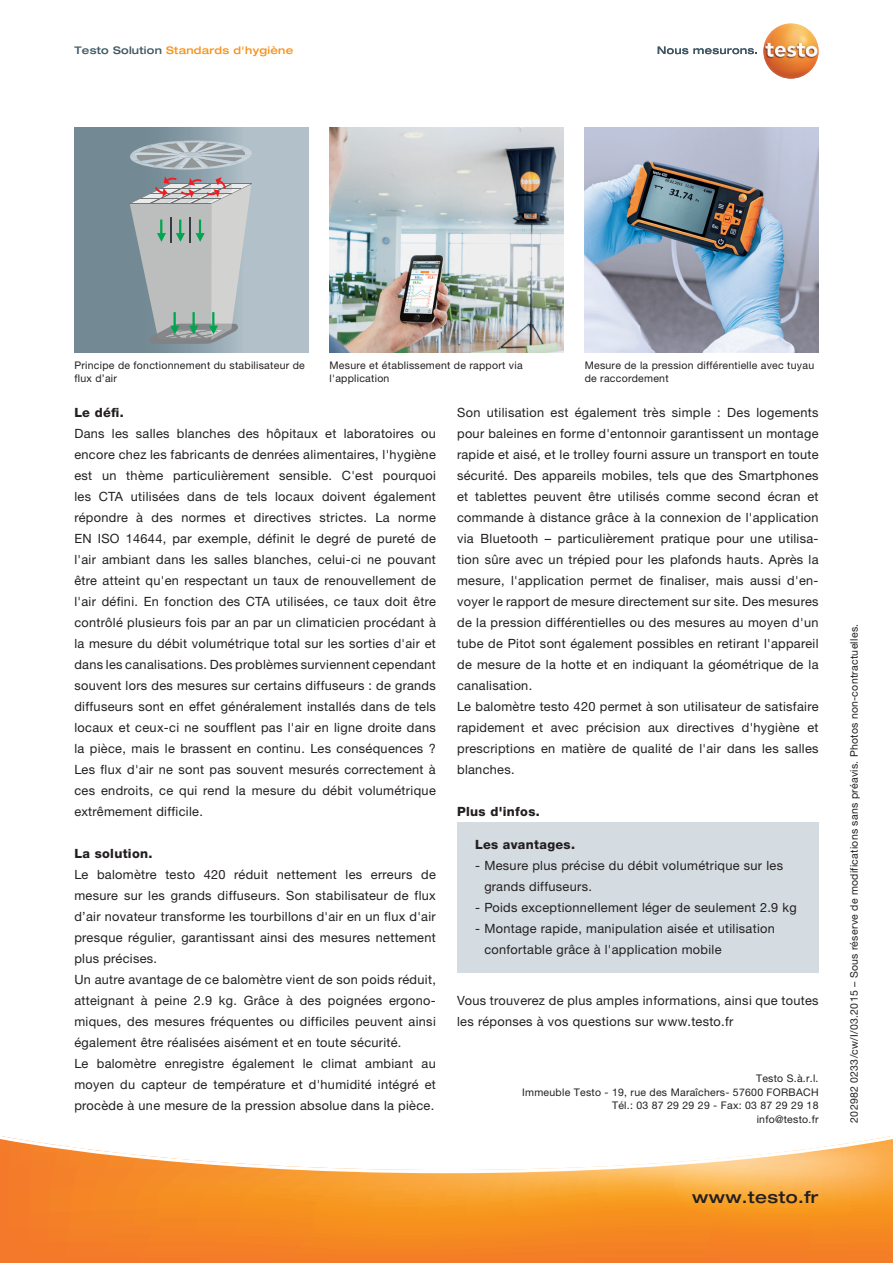
<style>
.page{position:relative;width:893px;height:1263px;background:#fff}
.page>*{position:absolute;margin:0;border:0;box-sizing:border-box;transform-origin:0 0}
.www_testo_de{font:500 expanded 16.5px "Helvetica Neue LTW1 G";letter-spacing:.025em;color:#231f20}
.t1{font:12.75px/21px "Helvetica Neue LTW1 G";letter-spacing:.025em;color:#231f20;text-align:justify}
.t2{font:800 12.75px "Helvetica Neue LTW1 G";letter-spacing:.025em;color:#231f20}
.Copy_7_pt{font:10.5px "Helvetica Neue LTW1 G";letter-spacing:.025em;color:#231f20}
.Bildunterschrift{font:10.5px/13.5px "Helvetica Neue LTW1 G";letter-spacing:.025em;color:#231f20}
.Geraetename_im_Kopfb{font:500 expanded 10.5px "Helvetica Neue LTW1 G";letter-spacing:.025em;color:#f7931d}
.s1{color:#3f5864}
</style>
<div class="page">
<svg style="left:0;top:1136px;width:893px;height:127px"></svg>
<img style="left:585px;top:128px;width:234px;height:225px">
<img style="left:330px;top:128px;width:233px;height:225px">
<svg style="left:74px;top:128px;width:234px;height:225px;background:#91a4ae"></svg>
<img style="left:129px;top:146px;width:121px;height:24px">
<img style="left:130px;top:143px;width:7px;height:18px">
<img style="left:131px;top:152px;width:6px;height:3px">
<img style="left:246px;top:154px;width:5px;height:4px">
<svg style="left:137px;top:141px;width:109px;height:29px;background:#aab6bc"></svg>
<img style="left:161px;top:157px;width:24px;height:8px">
<img style="left:148px;top:144px;width:35px;height:10px">
<img style="left:139px;top:155px;width:41px;height:9px">
<svg style="left:130px;top:176px;width:121px;height:168px;background:#adb4b5"></svg>
<img style="left:763px;top:23px;width:56px;height:56px;border-radius:27px">
<svg style="left:658px;top:47px;width:99px;height:7px"></svg>
<div style="left:457px;top:822px;width:362px;height:151px;background:#d4dce1"></div>
<p class="Geraetename_im_Kopfb" style="left:74px;top:43px;width:220px"><span class="s1">Testo Solution</span> Standards d'hygiène</p>
<p class="Bildunterschrift" style="left:330px;top:358px;width:195px">Mesure et établissement de rapport via l'application</p>
<p class="Bildunterschrift" style="left:585px;top:358px;width:231px">Mesure de la pression différentielle avec tuyau de raccordement</p>
<p class="t1" style="left:457px;top:402px;width:363px">Son utilisation est également très simple : Des logements pour baleines en forme d'entonnoir garantissent un montage rapide et aisé, et le trolley fourni assure un transport en toute sécurité. Des appareils mobiles, tels que des Smartphones et tablettes peuvent être utilisés comme second écran et commande à distance grâce à la connexion de l'application via Bluetooth – particulièrement pratique pour une utilisa&shy;tion sûre avec un trépied pour les plafonds hauts. Après la mesure, l'application permet de finaliser, mais aussi d'en&shy;voyer le rapport de mesure directement sur site. Des mesures de la pression différentielles ou des mesures au moyen d'un tube de Pitot sont également possibles en retirant l'appareil de mesure de la hotte et en indiquant la géométrique de la canalisation.</p>
<p class="t1" style="left:457px;top:696px;width:363px">Le balomètre testo 420 permet à son utilisateur de satisfaire rapidement et avec précision aux directives d'hygiène et prescriptions en matière de qualité de l'air dans les salles blanches.</p>
<p class="t2" style="left:457px;top:804px;width:84px">Plus d'infos.</p>
<p class="Bildunterschrift" style="left:74px;top:358px;width:232px">Principe de fonctionnement du stabilisateur de flux d’air</p>
<p class="t2" style="left:74px;top:405px;width:51px">Le défi.</p>
<p class="t1" style="left:74px;top:423px;width:363px">Dans les salles blanches des hôpitaux et laboratoires ou encore chez les fabricants de denrées alimentaires, l'hygiène est un thème particulièrement sensible. C'est pourquoi les CTA utilisées dans de tels locaux doivent également répondre à des normes et directives strictes. La norme EN ISO 14644, par exemple, définit le degré de pureté de l'air ambiant dans les salles blanches, celui-ci ne pouvant être atteint qu'en respectant un taux de renouvellement de l'air défini. En fonction des CTA utilisées, ce taux doit être contrôlé plusieurs fois par an par un climaticien procédant à la mesure du débit volumétrique total sur les sorties d'air et dans les canalisations. Des problèmes surviennent cependant souvent lors des mesures sur certains diffuseurs : de grands diffuseurs sont en effet généralement installés dans de tels locaux et ceux-ci ne soufflent pas l'air en ligne droite dans la pièce, mais le brassent en continu. Les conséquences ?<br>Les flux d'air ne sont pas souvent mesurés correctement à ces endroits, ce qui rend la mesure du débit volumétrique extrêmement difficile.</p>
<p class="t2" style="left:74px;top:846px;width:80px">La solution.</p>
<p class="t1" style="left:74px;top:864px;width:363px">Le balomètre testo 420 réduit nettement les erreurs de mesure sur les grands diffuseurs. Son stabilisateur de flux d’air novateur transforme les tourbillons d'air en un flux d'air presque régulier, garantissant ainsi des mesures nettement plus précises.</p>
<p class="t1" style="left:74px;top:969px;width:363px">Un autre avantage de ce balomètre vient de son poids réduit, atteignant à peine 2.9 kg. Grâce à des poignées ergono&shy;miques, des mesures fréquentes ou difficiles peuvent ainsi également être réalisées aisément et en toute sécurité.</p>
<p class="t1" style="left:74px;top:1053px;width:363px">Le balomètre enregistre également le climat ambiant au moyen du capteur de température et d'humidité intégré et procède à une mesure de la pression absolue dans la pièce.</p>
<p class="t2" style="left:475px;top:837px;width:101px">Les avantages.</p>
<p class="t1" style="left:484px;top:855px;width:300px;text-indent:-9px">- Mesure plus précise du débit volumétrique sur les grands diffuseurs.</p>
<p class="t1" style="left:475px;top:897px;width:323px">- Poids exceptionnellement léger de seulement 2.9 kg</p>
<p class="t1" style="left:484px;top:918px;width:292px;text-indent:-9px">- Montage rapide, manipulation aisée et utilisation confortable grâce à l'application mobile</p>
<p class="t1" style="left:457px;top:990px;width:363px">Vous trouverez de plus amples informations, ainsi que toutes les réponses à vos questions sur www.testo.fr</p>
<p class="Copy_7_pt" style="left:756px;top:1072px;width:64px">Testo S.à.r.l.</p>
<p class="Copy_7_pt" style="left:522px;top:1085px;width:298px">Immeuble Testo - 19, rue des Maraîchers- 57600 FORBACH</p>
<p class="Copy_7_pt" style="left:612px;top:1099px;width:208px">Tél.: 03 87 29 29 29 - Fax: 03 87 29 29 18</p>
<p class="Copy_7_pt" style="left:757px;top:1112px;width:63px">info@testo.fr</p>
<p class="www_testo_de" style="left:692px;top:1187px;width:128px">www.testo.fr</p>
<p class="Copy_7_pt" style="left:848px;top:1123px;width:500px;rotate:-90deg">202982 0233/cw/I/03.2015 – Sous réserve de modifications sans préavis. Photos non-contractuelles.</p>
</div>
